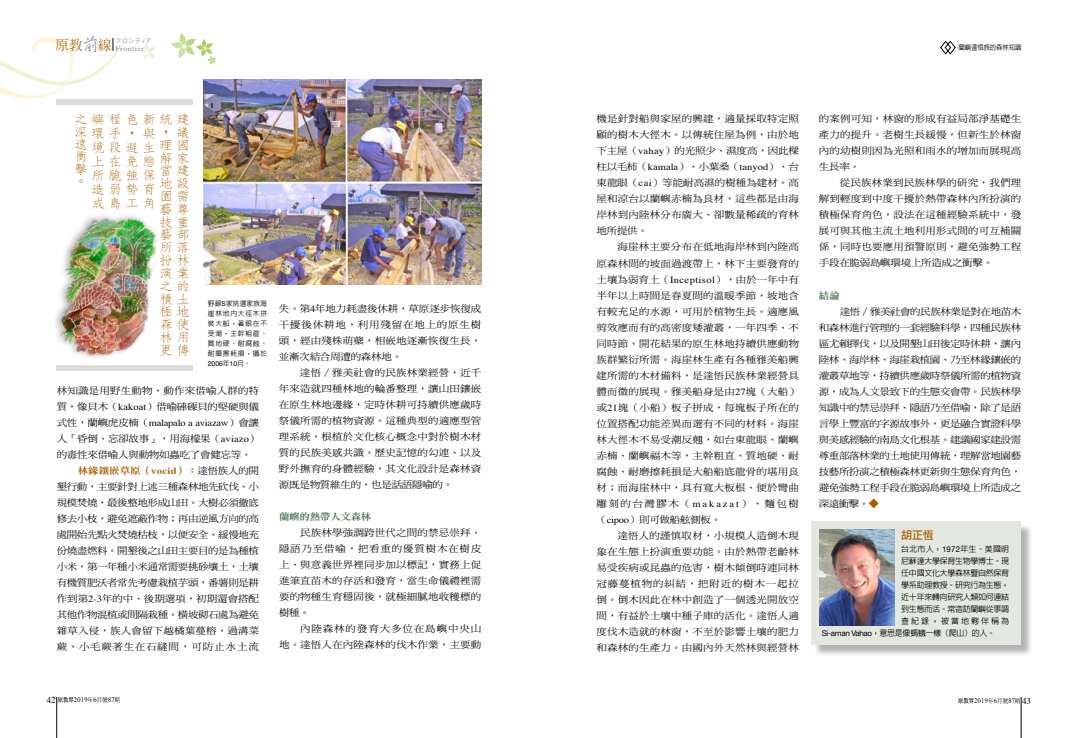
<style>
.page{position:relative;width:1078px;height:738px;background:#fff}
.page>*{position:absolute;margin:0;border:0;box-sizing:border-box;transform-origin:0 0}
.t1{font:300 12.6px/12.8px "AR Fang Song B5 HK";color:#a76000;scale:1.11 1}
.t2{font:11px "Li Hei Pro";color:#a76000}
.t3{font:9.4px/16px "DF Ming Std W5";letter-spacing:.015em;color:#000;text-align:justify;scale:1.11 1}
.t4{font:9.4px/16px "DF Ming Std W5";letter-spacing:-.025em;color:#000;scale:1.11 1}
.t5{font:9.4px/16px "DF Ming Std W5";letter-spacing:.085em;color:#000;text-align:right;scale:1.11 1}
.t6{font:9.4px "Times";letter-spacing:-.025em;color:#000;scale:1.11 1}
.t7{font:9.4px "DF Ming Std W9";color:#a76000;scale:1.11 1}
.t8{font:9.4px "DF Ming Std W9";letter-spacing:-.025em;color:#4e7a58;scale:1.11 1}
.t9{font:500 8px "AR Hei B5";letter-spacing:-.04em;color:#000}
.t10{font:500 8px "AR Hei B5";letter-spacing:.02em;color:#000}
.t11{font:500 8px "AR Hei B5";letter-spacing:.25em;color:#000}
.t12{font:7.2px "Times";letter-spacing:.05em;color:#898989;scale:1.11 1}
.t13{font:7px "Times";letter-spacing:.05em;color:#000;scale:.9 1}
.t14{font:500 7px "AR Hei B5";color:#000;scale:.9 1}
.t15{font:500 6.8px/10px "AR Hei B5";letter-spacing:.11em;color:#000;text-align:justify}
.t16{font:6.8px "Helvetica Neue";color:#000}
.t17{font:6px "Heisei Kaku Go Std W3";color:#898989}
.s1{font-family:"AR Xing Shu B5";font-weight:500;font-size:18.5px}
.s2{font-family:"Helvetica Neue";font-weight:400}
.s3{font-family:"AR Hei B5";font-weight:500}
.s4{font-family:"Times"}
.s5{font-family:"DF Ming Std W5"}
.s6{font-family:"Times";font-weight:700}
.s7{font-family:"DF Ming Std W5";color:#000}
.s8{font-size:9px}
.s9{font-family:"AR Ming B5";font-weight:800;font-size:6px}
.s10{font-family:"DF Ming Std W5";font-size:6px}
</style>
<div class="page">
<svg style="left:170px;top:33px;width:46px;height:32px"></svg>
<svg style="left:139px;top:43px;width:16px;height:18px"></svg>
<hr style="left:57px;top:696px;width:1px;height:41px;background:#000">
<hr style="left:1020px;top:696px;width:1px;height:41px;background:#000">
<svg style="left:0;top:37px;width:122px;height:68px"></svg>
<svg style="left:868px;top:498px;width:10px;height:10px"></svg>
<div style="left:812px;top:522px;width:220px;height:135px;background:#000;opacity:.3"></div>
<div style="left:811px;top:521px;width:209px;height:123px;background:#e4e7e0"></div>
<img style="left:819px;top:529px;width:75px;height:96px">
<svg style="left:940px;top:40px;width:16px;height:15px"></svg>
<img style="left:203px;top:79px;width:278px;height:205px">
<div style="left:57px;top:99px;width:136px;height:6px;background:#dbdbdb"></div>
<div style="left:57px;top:364px;width:136px;height:6px;background:#dbdbdb"></div>
<div style="left:52px;top:212px;width:106px;height:148px;background:#000;opacity:.25"></div>
<img style="left:60px;top:212px;width:98px;height:1px">
<p class="t12" style="left:56px;top:42px;width:81px"><sup>原教</sup><span class="s1">前</span><sup>線</sup> Frontier</p>
<p class="t17" style="left:115px;top:36px;width:38px">フロンテ<sub>ｲ</sub>ア</p>
<h1 class="t1" style="left:74px;top:113px;width:105px;line-height:12.5px">之嶼程色新統建深<br>遠<br>衝<br>擊<br>。</h1>
<h1 class="t1" style="left:176px;top:125px;width:13px">議</h1>
<h1 class="t1" style="left:159px;top:126px;width:29px;text-indent:-17px">與，<br>理國解家當建地設園需藝尊技重藝部所落扮林演業之的積土極地森使林用更傳</h1>
<h1 class="t1" style="left:91px;top:126px;width:59px;line-height:14px">環手，<br>境段避生上在免態所脆強保造弱勢育成島工角</h1>
<p class="t15" style="left:208px;top:298px;width:61px">野銀<span class="s2">S</span>家挑選家族海崖林地內大徑木拼裝大船，著眼在不受潮，主幹粗直、質地硬、耐腐蝕、耐磨擦耗損，攝於</p>
<p class="t16" style="left:208px;top:358px;width:44px">2006<span class="s3">年</span>10<span class="s3">月。</span></p>
<p class="t3" style="left:57px;top:381px;width:184px">林知識是用野生動物、動作來借喻人群的特質，像貝木（<span class="s4">kakoat</span>）借喻硨磲貝的堅硬與儀</p>
<p class="t6" style="left:57px;top:413px;width:184px"><span class="s5">式性，蘭嶼虎皮楠（</span>malapalo a aviazaw<span class="s5">）會讓</span></p>
<p class="t4" style="left:57px;top:429px;width:184px">人「昏倒、忘卻故事」，用海檬果（<span class="s4">aviazo</span>）的毒性來借喻人與動物如蟲吃了會健忘等。</p>
<p class="t7" style="left:78px;top:465px;width:165px">林緣鑲嵌草原（<span class="s6">vocid</span>）：<span class="s7">達悟族人的開</span></p>
<p class="t3" style="left:57px;top:477px;width:184px">墾行動，主要針對上述三種森林地先砍伐、小規模焚燒，最後整地形成山田。大樹必須徹底修去小枝，避免遮蔽作物；再由逆風方向的高處開始先點火焚燒枯枝，以便安全、緩慢地充份燒盡燃料。開墾後之山田主要目的是為種植小米，第一年種小米通常需要挑砂壤土，土壤有機質肥沃者常先考慮栽植芋頭，番薯則是耕作到第<span class="s4">2-3</span>年的中、後期選項，初期還會搭配其他作物混植或間隔栽種。橫坡砌石處為避免雜草入侵，族人會留下越橘葉蔓榕、過溝菜蕨、小毛蕨著生在石縫間，可防止水土流</p>
<p class="t3" style="left:279px;top:300px;width:184px">失。第<span class="s4">4</span>年地力耗盡後休耕，草原逐步恢復成干擾後休耕地，利用殘留在地上的原生樹頭，經由殘株萌蘗，相嵌地逐漸恢復生長，並漸次結合周遭的森林地。</p>
<p class="t3" style="left:279px;top:364px;width:184px;text-indent:21px">達悟／雅美社會的民族林業經營，近千年來造就四種林地的輪番整理，讓山田鑲嵌在原生林地邊緣，定時休耕可持續供應歲時祭儀所需的植物資源。這種典型的適應型管理系統，根植於文化核心概念中對於樹木材質的民族美感共識、歷史記憶的勾連、以及野外撫育的身體經驗，其文化設計是森林資源既是物質維生的，也是話語隱喻的。</p>
<p class="t8" style="left:279px;top:511px;width:85px">蘭嶼的熱帶人文森林</p>
<p class="t3" style="left:279px;top:524px;width:184px;text-indent:21px">民族林學強調跨世代之間的禁忌崇拜、隱語乃至借喻，把看重的優質樹木在樹皮上、與意義世界裡同步加以標記，實務上促進筆直苗木的存活和發育，當生命儀禮裡需要的物種生育穩固後，就極細膩地收穫標的樹種。</p>
<p class="t5" style="left:279px;top:620px;width:184px">內陸森林的發育大多位在島嶼中央山<br>地。達悟人在內陸森林的伐木作業，主要動</p>
<p class="t14" style="left:958px;top:44px;width:71px">蘭嶼達悟族的森林知識</p>
<p class="t3" style="left:596px;top:111px;width:184px">機是針對船與家屋的興建，適量採取特定照顧的樹木大徑木。以傳統住屋為例，由於地下主屋（<span class="s4">vahay</span>）的光照少、濕度高，因此樑柱以毛柿（<span class="s4">kamala</span>）、小葉桑（<span class="s4">tanyod</span>）、台東龍眼（<span class="s4">cai</span>）等能耐高濕的樹種為建材。高屋和涼台以蘭嶼赤楠為良材，這些都是由海岸林到內陸林分布廣大、卻數量稀疏的育林地所提供。</p>
<p class="t3" style="left:596px;top:239px;width:184px;text-indent:21px">海崖林主要分布在低地海岸林到內陸高原森林間的坡面過渡帶上，林下主要發育的土壤為弱育土（<span class="s4">Inceptisol</span>），由於一年中有半年以上時間是春夏間的溫暖季節，坡地含有較充足的水源，可用於植物生長。適應風剪效應而有的高密度矮灌叢，一年四季、不同時節、開花結果的原生林地持續供應動物族群繁衍所需。海崖林生產有各種雅美船興建所需的木材備料，是達悟民族林業經營具體而微的展現。雅美船身是由<span class="s4">27</span>塊（大船）或<span class="s4">21</span>塊（小船）板子拼成，每塊板子所在的位置搭配功能差異而選有不同的材料。海崖林大徑木不易受潮反翹，如台東龍眼、蘭嶼赤楠、蘭嶼福木等，主幹粗直、質地硬、耐腐蝕、耐磨擦耗損是大船船底龍骨的堪用良材；而海崖林中，具有寬大板根、便於彎曲雕刻的台灣膠木（<span class="s4">makazat</span>）、麵包樹（<span class="s4">cipoo</span>）則可做船舷側板。</p>
<p class="t3" style="left:596px;top:527px;width:184px;text-indent:21px">達悟人的謹慎取材，小規模人造倒木現象在生態上扮演重要功能。由於熱帶老齡林易受疾病或昆蟲的危害，樹木傾倒時連同林冠藤蔓植物的糾結，把附近的樹木一起拉倒。倒木因此在林中創造了一個透光開放空間，有益於土壤中種子庫的活化。達悟人適度伐木造就的林窗，不至於影響土壤的肥力和森林的生產力。由國內外天然林與經營林</p>
<p class="t3" style="left:818px;top:111px;width:184px">的案例可知，林窗的形成有益局部淨基礎生產力的提升。老樹生長緩慢，但新生於林窗內的幼樹則因為光照和雨水的增加而展現高生長率。</p>
<p class="t3" style="left:818px;top:175px;width:184px;text-indent:21px">從民族林業到民族林學的研究，我們理解到輕度到中度干擾於熱帶森林內所扮演的積極保育角色，設法在這種經驗系統中，發展可與其他主流土地利用形式間的可互補關係，同時也要應用預警原則，避免強勢工程手段在脆弱島嶼環境上所造成之衝擊。</p>
<p class="t8" style="left:818px;top:290px;width:20px">結論</p>
<p class="t3" style="left:818px;top:303px;width:184px;text-indent:21px">達悟／雅美社會的民族林業是對在地苗木和森林進行管理的一套經驗科學，四種民族林區尤賴擇伐，以及開墾山田後定時休耕，讓內陸林、海岸林、海崖栽植園、乃至林緣鑲嵌的灌叢草地等，持續供應歲時祭儀所需的植物資源，成為人文景致下的生態交會帶。民族林學知識中的禁忌崇拜、隱語乃至借喻，除了是語言學上豐富的字源故事外，更是融合實證科學與美感經驗的南島文化根基。建議國家建設需尊重部落林業的土地使用傳統，理解當地園藝技藝所扮演之積極森林更新與生態保育角色，避免強勢工程手段在脆弱島嶼環境上所造成之深遠衝擊。</p>
<p class="t2" style="left:901px;top:528px;width:34px">胡正恆</p>
<p class="t10" style="left:901px;top:545px;width:109px">台北市人，<span class="s2">1972</span>年生。美國明</p>
<p class="t9" style="left:901px;top:557px;width:109px">尼蘇達大學保育生物學博士。現</p>
<p class="t9" style="left:901px;top:569px;width:109px">任中國文化大學森林暨自然保育</p>
<p class="t9" style="left:901px;top:581px;width:109px">學系助理教授。研究行為生態，</p>
<p class="t9" style="left:901px;top:593px;width:109px">近十年來轉向研究人類如何連結</p>
<p class="t9" style="left:901px;top:605px;width:109px">到生態而活。常造訪蘭嶼從事調</p>
<p class="t11" style="left:901px;top:617px;width:109px">查紀錄，被當地夥伴稱為</p>
<p class="t9" style="left:821px;top:629px;width:175px"><span class="s2">Si-aman Vahao</span>，意思是像螞蟻一樣（爬山）的人。</p>
<p class="t13" style="left:47px;top:693px;width:83px"><span class="s8">42</span> <span class="s9">原教界</span>2019<span class="s10">年</span>6<span class="s10">月號</span>87<span class="s10">期</span></p>
<p class="t13" style="left:957px;top:693px;width:83px"><span class="s9">原教界</span>2019<span class="s10">年</span>6<span class="s10">月號</span>87<span class="s10">期</span> <span class="s8">43</span></p>
</div>
